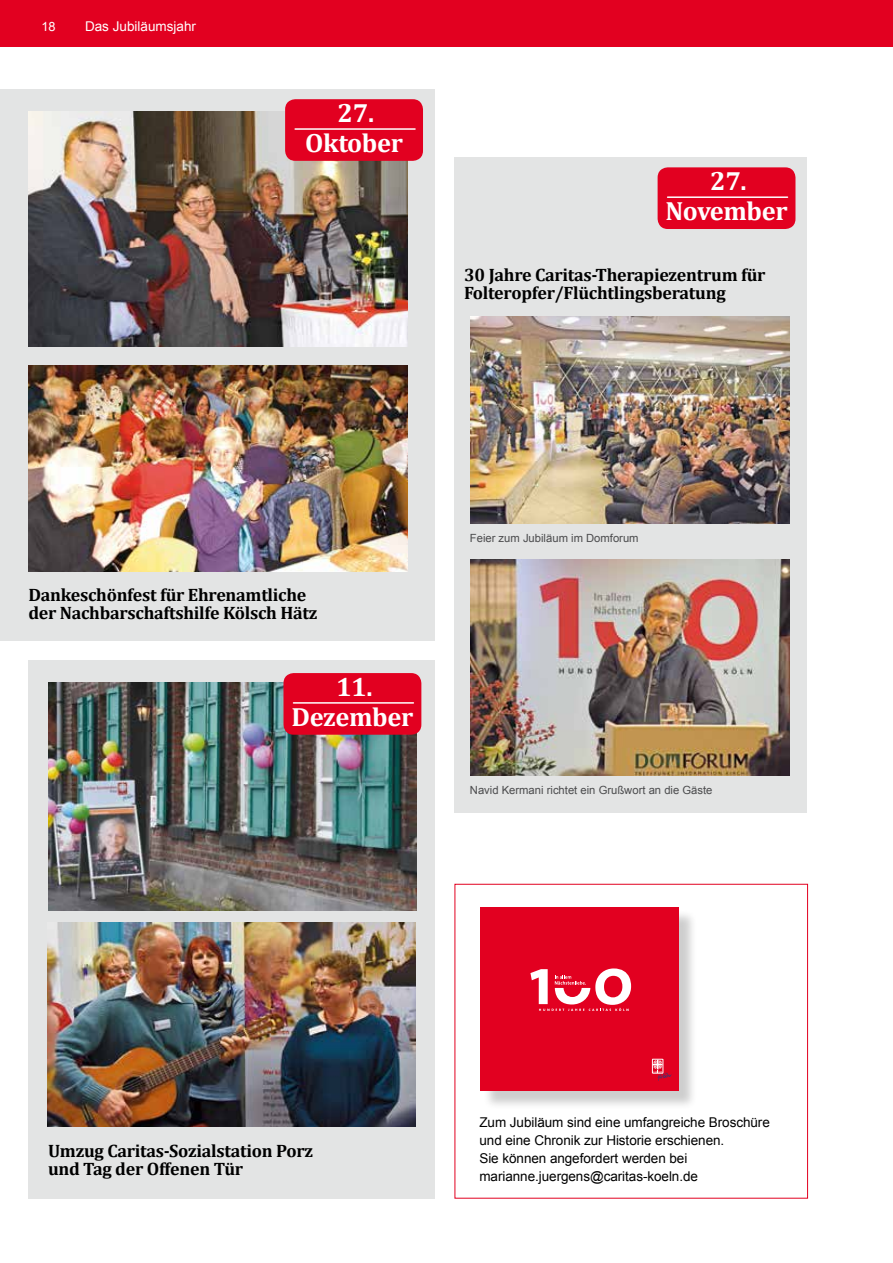
<style>
.page{position:relative;width:893px;height:1263px;background:#fff}
.page>*{position:absolute;margin:0;border:0;box-sizing:border-box;transform-origin:0 0}
.t1{font:700 26.4px/29.7px "Cambria";letter-spacing:-.015em;color:#fff;text-align:center}
.t2{font:700 18px/18px "Cambria";letter-spacing:-.015em;color:#000}
.t3{font:13.5px/18px "Arial";letter-spacing:-.005em;color:#000}
.t4{font:13.5px "Arial";color:#fff}
.t5{font:12.75px "Arial";color:#fff}
.t6{font:11.25px "Arial";color:#4b4b4d}
</style>
<div class="page">
<hr style="left:892px;top:0;width:1px;height:47px;background:#f9b200">
<div style="left:0;top:0;width:892px;height:47px;background:#e20020"></div>
<div style="left:0;top:89px;width:435px;height:552px;background:#e3e4e4"></div>
<img style="left:28px;top:111px;width:380px;height:236px">
<div style="left:285px;top:99px;width:138px;height:62px;background:#e20020;border-radius:10px"></div>
<hr style="left:295px;top:128px;width:120px;height:2px;background:#fff">
<div style="left:455px;top:157px;width:352px;height:655px;background:#e3e4e4"></div>
<div style="left:658px;top:167px;width:137px;height:62px;background:#e20020;border-radius:10px"></div>
<hr style="left:668px;top:196px;width:119px;height:2px;background:#fff">
<img style="left:470px;top:316px;width:319px;height:207px">
<img style="left:470px;top:559px;width:319px;height:216px">
<div style="left:28px;top:660px;width:407px;height:539px;background:#e3e4e4"></div>
<img style="left:48px;top:682px;width:368px;height:229px">
<div style="left:283px;top:673px;width:138px;height:62px;background:#e20020;border-radius:10px"></div>
<hr style="left:293px;top:702px;width:120px;height:2px;background:#fff">
<div style="left:482px;top:909px;width:216px;height:201px;background:#000;opacity:.2"></div>
<div style="left:480px;top:907px;width:199px;height:184px;background:#e20020"></div>
<svg style="left:530px;top:968px;width:101px;height:43px"></svg>
<svg style="left:653px;top:1060px;width:18px;height:21px"></svg>
<div style="left:652px;top:1059px;width:11px;height:14px;border:1px solid #fff"></div>
<img style="left:28px;top:365px;width:380px;height:206px">
<img style="left:48px;top:922px;width:368px;height:205px">
<p class="t5" style="left:41px;top:18px;width:16px">18</p>
<p class="t4" style="left:85px;top:18px;width:91px">7 I Xxxxxxxxx</p>
<p class="t4" style="left:85px;top:18px;width:113px">Das Jubiläumsjahr</p>
<h1 class="t1" style="left:305px;top:98px;width:99px">27.<br>Oktober</h1>
<h1 class="t1" style="left:665px;top:166px;width:124px">27.<br>November</h1>
<p class="t2" style="left:464px;top:265px;width:303px">30 Jahre Caritas-Therapiezentrum für<br>Folteropfer/Flüchtlingsberatung</p>
<p class="t2" style="left:28px;top:585px;width:291px">Dankeschönfest für Ehrenamtliche der Nachbarschaftshilfe Kölsch Hätz</p>
<h1 class="t1" style="left:292px;top:672px;width:123px">11.<br>Dezember</h1>
<p class="t6" style="left:470px;top:530px;width:170px">Feier zum Jubiläum im Domforum</p>
<p class="t6" style="left:470px;top:783px;width:244px">Navid Kermani richtet ein Grußwort an die Gäste</p>
<p class="t2" style="left:48px;top:1142px;width:266px">Umzug Caritas-Sozialstation Porz und Tag der Offenen Tür</p>
<p class="t3" style="left:479px;top:1113px;width:292px">Zum Jubiläum sind eine umfangreiche Broschüre und eine Chronik zur Historie erschienen.<br>Sie können angefordert werden bei marianne.juergens@caritas-koeln.de</p>
</div>
